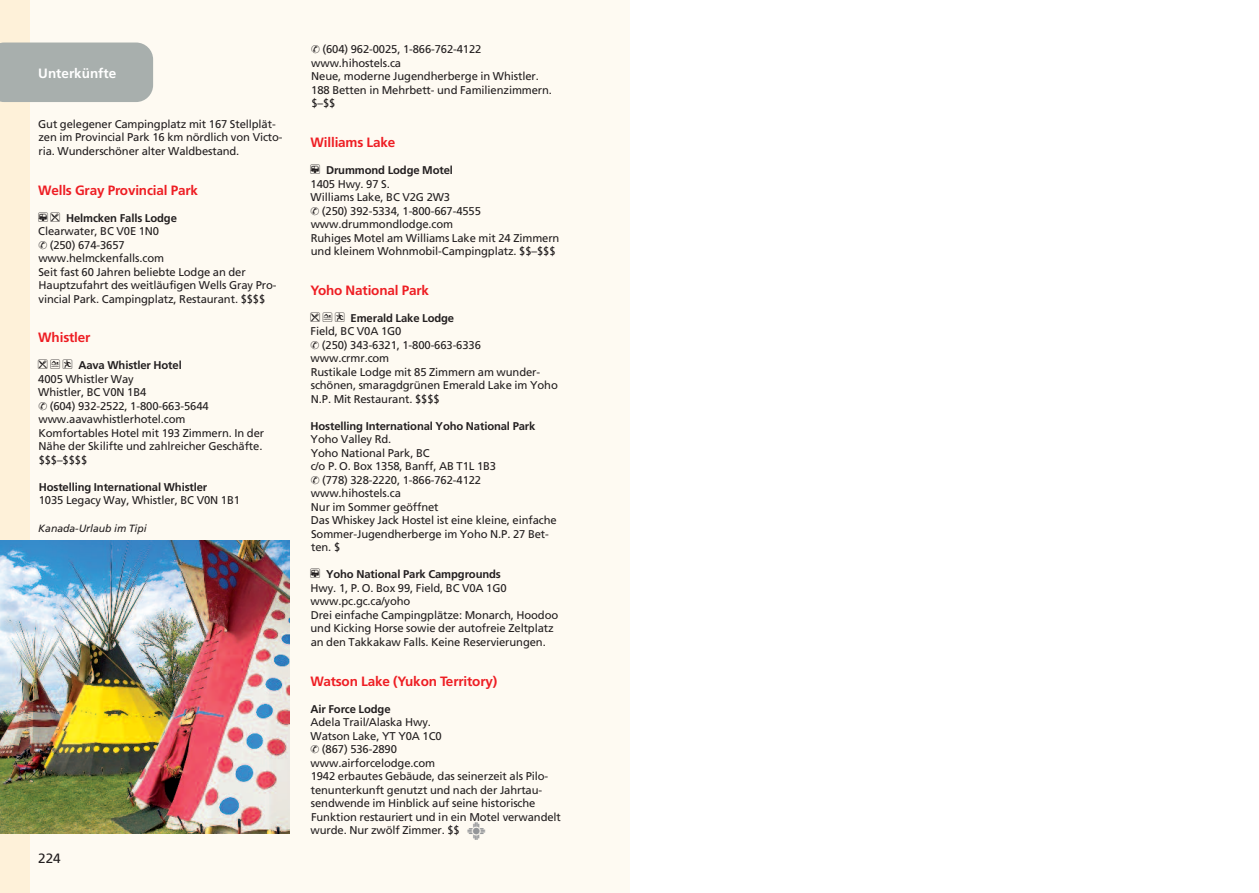
<style>
.page{position:relative;width:1259px;height:893px;background:#fff}
.page>*{position:absolute;margin:0;border:0;box-sizing:border-box;transform-origin:0 0}
.t1{font:700 13.5px "Frutiger LT Pro";letter-spacing:-.01em;color:#ee1d23}
.t2{font:700 13.5px "Frutiger LT Pro";color:#fff}
.t3{font:13.5px "Frutiger LT Pro";color:#231f20}
.t4{font:11.25px/13.5px "Frutiger LT Pro";letter-spacing:-.01em;color:#231f20}
.t5{font:700 11.25px/13.5px "Frutiger LT Pro";letter-spacing:-.01em;color:#231f20}
.t6{font:italic 10.5px "Frutiger LT Pro";letter-spacing:-.005em;color:#231f20}
.s1{font-weight:700}
.s2{font-weight:400}
</style>
<div class="page">
<div style="left:0;top:0;width:629px;height:893px;background:#fef1d9"></div>
<div style="left:30px;top:0;width:599px;height:893px;background:#fefaf2"></div>
<img style="left:0;top:540px;width:289px;height:293px">
<div style="left:0;top:43px;width:153px;height:59px;background:#a8afad"></div>
<p class="t2" style="left:38px;top:69px;width:80px">Unterkünfte</p>
<p class="t4" style="left:38px;top:118px;width:246px">Gut gelegener Campingplatz mit 167 Stellplät&shy;zen im Provincial Park 16 km nördlich von Victo&shy;ria. Wunderschöner alter Waldbestand.</p>
<p class="t1" style="left:38px;top:185px;width:161px">Wells Gray Provincial Park</p>
<p class="t5" style="left:38px;top:212px;width:140px">✔ Helmcken Falls Lodge</p>
<p class="t4" style="left:38px;top:226px;width:122px">Clearwater, BC V0E 1N0</p>
<p class="t4" style="left:50px;top:239px;width:76px">(250) 674-3657</p>
<p class="t4" style="left:38px;top:253px;width:127px">www.helmckenfalls.com</p>
<p class="t4" style="left:38px;top:266px;width:209px">Seit fast 60 Jahren beliebte Lodge an der</p>
<p class="t4" style="left:39px;top:280px;width:240px">Hauptzufahrt des weitläufigen Wells Gray Pro-</p>
<p class="t4" style="left:39px;top:293px;width:228px">vincial Park. Campingplatz, Restaurant. $$$$</p>
<p class="t1" style="left:38px;top:333px;width:54px">Whistler</p>
<p class="t4" style="left:38px;top:360px;width:145px;text-indent:25px">✓ <span class="s1">Aava Whistler Hotel<br></span>4005 Whistler Way<br>Whistler, BC V0N 1B4</p>
<p class="t4" style="left:38px;top:400px;width:227px;text-indent:11px">(604) 932-2522, 1-800-663-5644 www.aavawhistlerhotel.com<br>Komfortables Hotel mit 193 Zimmern. In der<br>Nähe der Skilifte und zahlreicher Geschäfte. $$$–$$$$</p>
<p class="t5" style="left:39px;top:481px;width:170px">Hostelling International Whistler</p>
<p class="t4" style="left:39px;top:495px;width:203px">1035 Legacy Way, Whistler, BC V0N 1B1</p>
<p class="t6" style="left:38px;top:525px;width:110px">Kanada-Urlaub im Tipi</p>
<p class="t3" style="left:38px;top:854px;width:24px">224</p>
<p class="t4" style="left:311px;top:44px;width:242px;text-indent:11px">(604) 962-0025, 1-866-762-4122 www.hihostels.ca<br>Neue, moderne Jugendherberge in Whistler.<br>188 Betten in Mehrbett- und Familien zimmern. $–$$</p>
<p class="t1" style="left:310px;top:138px;width:86px">Williams Lake</p>
<p class="t5" style="left:310px;top:165px;width:144px">✔ Drummond Lodge Motel</p>
<p class="t4" style="left:310px;top:178px;width:81px">1405 Hwy. 97 S.</p>
<p class="t4" style="left:310px;top:192px;width:141px">Williams Lake, BC V2G 2W3</p>
<p class="t4" style="left:322px;top:205px;width:160px">(250) 392-5334, 1-800-667-4555</p>
<p class="t4" style="left:311px;top:219px;width:144px">www.drummondlodge.com</p>
<p class="t4" style="left:311px;top:232px;width:250px">Ruhiges Motel am Williams Lake mit 24 Zimmern</p>
<p class="t4" style="left:311px;top:246px;width:246px">und kleinem Wohnmobil-Campingplatz. $$–$$$</p>
<p class="t1" style="left:310px;top:285px;width:120px">Yoho National Park</p>
<p class="t5" style="left:310px;top:312px;width:145px;text-indent:25px">✓ Emerald Lake Lodge<br><span class="s2">Field, BC V0A 1G0</span></p>
<p class="t4" style="left:311px;top:339px;width:249px;text-indent:11px">(250) 343-6321, 1-800-663-6336 www.crmr.com<br>Rustikale Lodge mit 85 Zimmern am wunder&shy;schönen, smaragdgrünen Emerald Lake im Yoho<br>N.P. Mit Restaurant. $$$$</p>
<p class="t5" style="left:310px;top:420px;width:226px">Hostelling International Yoho National Park</p>
<p class="t4" style="left:311px;top:434px;width:82px">Yoho Valley Rd.</p>
<p class="t4" style="left:311px;top:447px;width:120px">Yoho National Park, BC</p>
<p class="t4" style="left:311px;top:461px;width:187px">c/o P. O. Box 1358, Banff, AB T1L 1B3</p>
<p class="t4" style="left:322px;top:474px;width:160px">(778) 328-2220, 1-866-762-4122</p>
<p class="t4" style="left:311px;top:488px;width:92px">www.hihostels.ca</p>
<p class="t4" style="left:311px;top:501px;width:129px">Nur im Sommer geöffnet</p>
<p class="t4" style="left:311px;top:515px;width:247px">Das Whiskey Jack Hostel ist eine kleine, einfache</p>
<p class="t4" style="left:311px;top:528px;width:239px">Sommer-Jugendherberge im Yoho N.P. 27 Bet-</p>
<p class="t4" style="left:311px;top:542px;width:31px">ten. $</p>
<p class="t4" style="left:310px;top:569px;width:249px">✔ <span class="s1">Yoho National Park Campgrounds<br></span>Hwy. 1, P. O. Box 99, Field, BC V0A 1G0 www.pc.gc.ca/yoho<br>Drei einfache Campingplätze: Monarch, Hoodoo und Kicking Horse sowie der autofreie Zeltplatz an den Takkakaw Falls. Keine Reservierungen.</p>
<p class="t1" style="left:310px;top:676px;width:188px">Watson Lake (Yukon Territory)</p>
<p class="t5" style="left:310px;top:703px;width:82px">Air Force Lodge</p>
<p class="t4" style="left:310px;top:717px;width:122px">Adela Trail/Alaska Hwy.</p>
<p class="t4" style="left:310px;top:730px;width:133px">Watson Lake, YT Y0A 1C0</p>
<p class="t4" style="left:322px;top:744px;width:76px">(867) 536-2890</p>
<p class="t4" style="left:311px;top:757px;width:126px">www.airforcelodge.com</p>
<p class="t4" style="left:311px;top:771px;width:239px">1942 erbautes Gebäude, das seinerzeit als Pilo-</p>
<p class="t4" style="left:311px;top:784px;width:233px">tenunterkunft genutzt und nach der Jahrtau-</p>
<p class="t4" style="left:311px;top:798px;width:226px">sendwende im Hinblick auf seine historische</p>
<p class="t4" style="left:311px;top:811px;width:251px">Funktion restauriert und in ein Motel verwandelt</p>
<p class="t4" style="left:310px;top:825px;width:151px">wurde. Nur zwölf Zimmer. $$</p>
</div>
